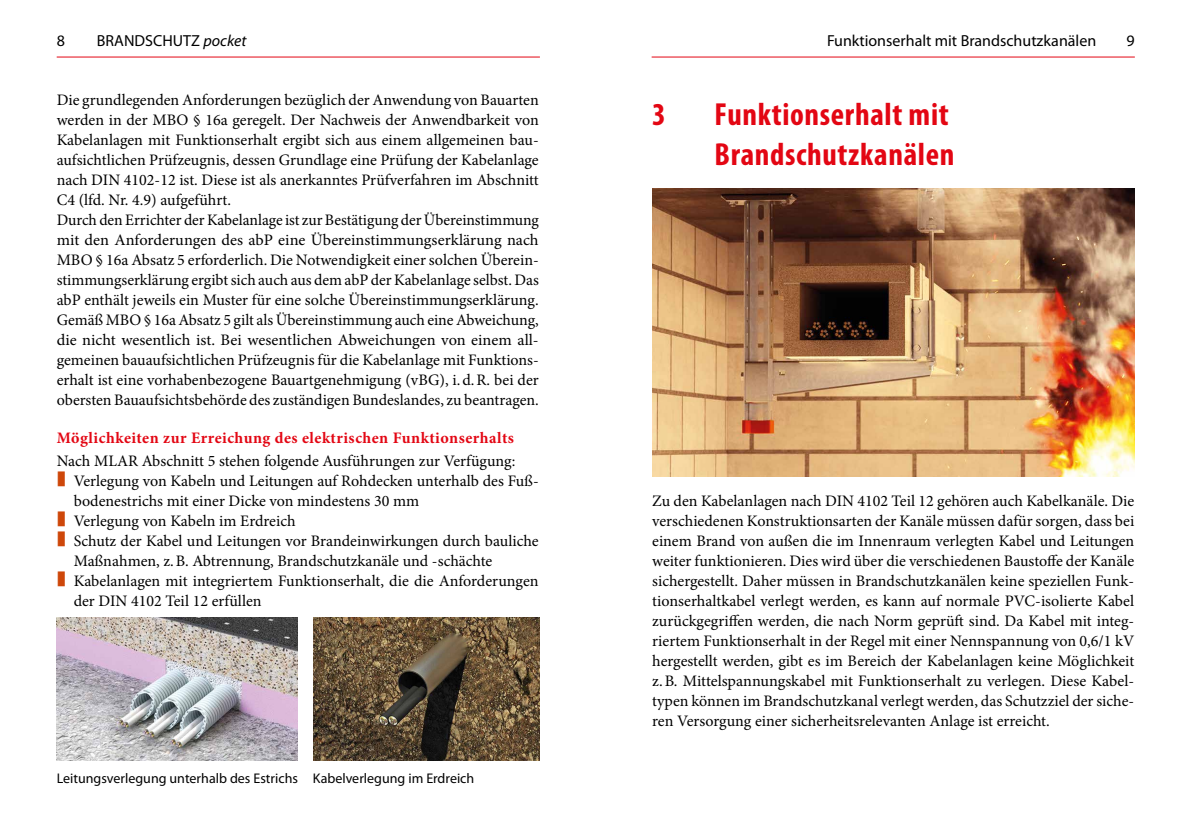
<style>
.page{position:relative;width:1191px;height:840px;background:#fff}
.page>*{position:absolute;margin:0;border:0;box-sizing:border-box;transform-origin:0 0}
.t1{font:700 condensed 32px/40px "Myriad Pro";letter-spacing:.02em;color:#e30613}
.t2{font:16px/20px "Minion Pro";color:#000}
.t3{font:700 16px "Minion Pro";letter-spacing:.03em;color:#e30613}
.t4{font:16px "Myriad Pro";color:#000}
.t5{font:14px "Myriad Pro";color:#000}
.s1{font-style:italic}
</style>
<div class="page">
<hr style="left:651px;top:56px;width:483px;height:1px;background:#e30613">
<hr style="left:57px;top:56px;width:483px;height:1px;background:#e30613">
<img style="left:313px;top:617px;width:227px;height:143px">
<img style="left:57px;top:617px;width:241px;height:143px">
<img style="left:652px;top:189px;width:482px;height:287px">
<p class="t4" style="left:827px;top:31px;width:271px">Funktionserhalt mit Brandschutzkanälen</p>
<p class="t4" style="left:57px;top:31px;width:10px">8</p>
<p class="t4" style="left:97px;top:31px;width:151px">BRANDSCHUTZ <span class="s1">pocket</span></p>
<p class="t4" style="left:1126px;top:31px;width:10px">9</p>
<p class="t2" style="left:57px;top:90px;width:484px">Die grundlegenden Anforderungen bezüglich der Anwendung von Bauarten werden in der MBO § 16a geregelt. Der Nachweis der Anwendbarkeit von Kabelanlagen mit Funktionserhalt ergibt sich aus einem allgemeinen bau&shy;aufsichtlichen Prüfzeugnis, dessen Grundlage eine Prüfung der Kabelanlage nach DIN 4102-12 ist. Diese ist als anerkanntes Prüfverfahren im Abschnitt C4 (lfd. Nr. 4.9) aufgeführt.<br>Durch den Errichter der Kabelanlage ist zur Bestätigung der Übereinstimmung mit den Anforderungen des abP eine Übereinstimmungserklärung nach MBO § 16a Absatz 5 erforderlich. Die Notwendigkeit einer solchen Überein&shy;stimmungserklärung ergibt sich auch aus dem abP der Kabelanlage selbst. Das abP enthält jeweils ein Muster für eine solche Übereinstimmungserklärung.<br>Gemäß MBO § 16a Absatz 5 gilt als Übereinstimmung auch eine Abweichung, die nicht wesentlich ist. Bei wesentlichen Abweichungen von einem all&shy;gemeinen bauaufsichtlichen Prüfzeugnis für die Kabelanlage mit Funktions&shy;erhalt ist eine vorhabenbezogene Bauartgenehmigung (vBG), i.d.R. bei der obersten Bauaufsichtsbehörde des zuständigen Bundeslandes, zu beantragen.</p>
<p class="t3" style="left:57px;top:426px;width:459px">Möglichkeiten zur Erreichung des elektrischen Funktionserhalts</p>
<p class="t2" style="left:74px;top:450px;width:466px;text-indent:-17px">Nach MLAR Abschnitt 5 stehen folgende Ausführungen zur Verfügung:<br>Verlegung von Kabeln und Leitungen auf Rohdecken unterhalb des Fuß&shy;bodenestrichs mit einer Dicke von mindestens 30 mm<br>Verlegung von Kabeln im Erdreich<br>Schutz der Kabel und Leitungen vor Brandeinwirkungen durch bauliche Maßnahmen, z.B. Abtrennung, Brandschutzkanäle und -schächte Kabelanlagen mit integriertem Funktionserhalt, die die Anforderungen der DIN 4102 Teil 12 erfüllen</p>
<p class="t5" style="left:57px;top:769px;width:419px">Leitungsverlegung unterhalb des Estrichs Kabelverlegung im Erdreich</p>
<h1 class="t1" style="left:652px;top:94px;width:15px">3</h1>
<h1 class="t1" style="left:714px;top:94px;width:241px">Funktionserhalt mit<br>Brandschutzkanälen</h1>
<p class="t2" style="left:652px;top:490px;width:483px;text-align:justify">Zu den Kabelanlagen nach DIN 4102 Teil 12 gehören auch Kabelkanäle. Die verschiedenen Konstruktionsarten der Kanäle müssen dafür sorgen, dass bei einem Brand von außen die im Innenraum verlegten Kabel und Leitungen weiter funktionieren. Dies wird über die verschiedenen Baustoffe der Kanäle sichergestellt. Daher müssen in Brandschutzkanälen keine speziellen Funk&shy;tionserhaltkabel verlegt werden, es kann auf normale PVC-isolierte Kabel zurückgegriffen werden, die nach Norm geprüft sind. Da Kabel mit integ&shy;riertem Funktionserhalt in der Regel mit einer Nennspannung von 0,6/1 kV hergestellt werden, gibt es im Bereich der Kabelanlagen keine Möglichkeit z.B. Mittelspannungskabel mit Funktionserhalt zu verlegen. Diese Kabel&shy;typen können im Brandschutzkanal verlegt werden, das Schutzziel der siche&shy;ren Versorgung einer sicherheitsrelevanten Anlage ist erreicht.</p>
</div>
